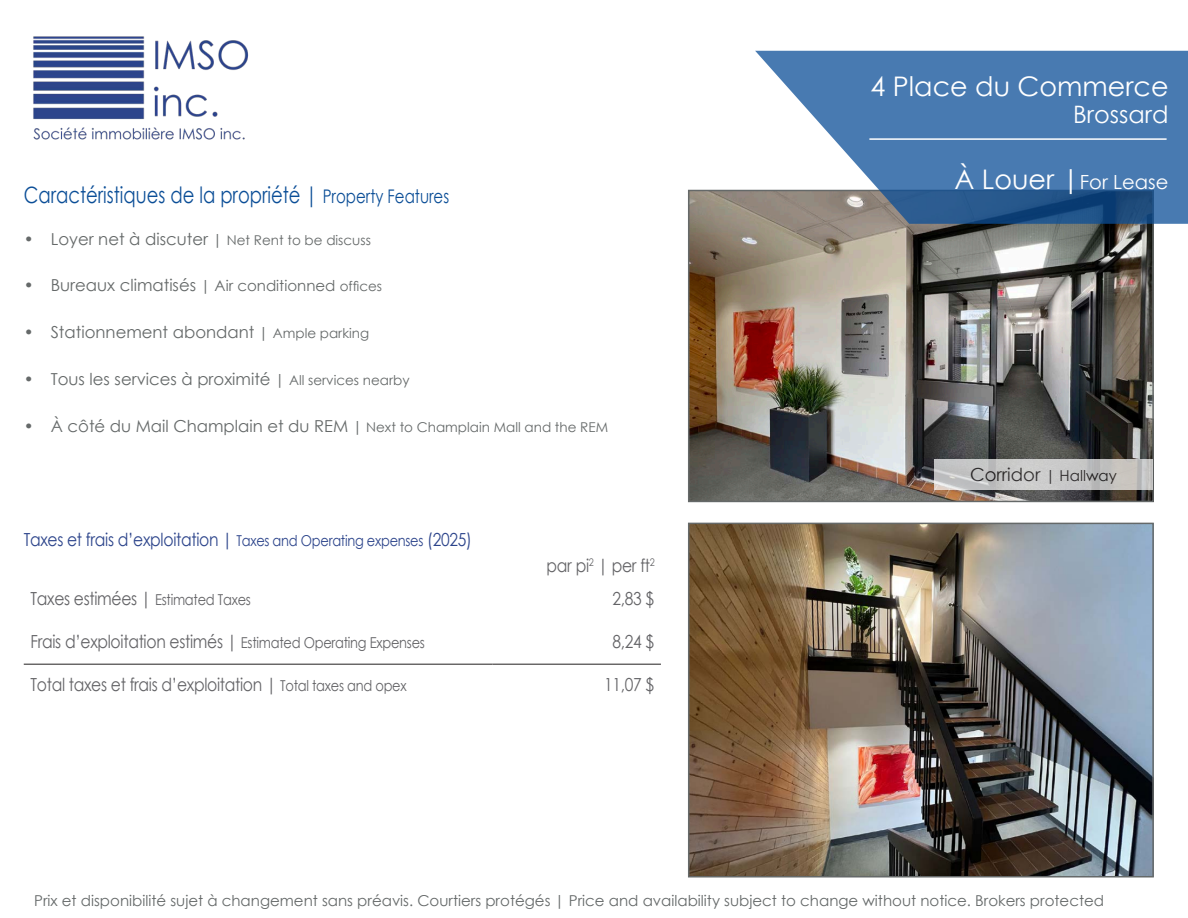
<style>
.page{position:relative;width:1188px;height:918px;background:#fff}
.page>*{position:absolute;margin:0;border:0;box-sizing:border-box;transform-origin:0 0}
.t1{font:27px "Century Gothic";color:#fff}
.t2{font:24px "Century Gothic";color:#fff}
.t3{font:22.5px "Century Gothic";color:#0b4e97;scale:.8 1}
.t4{font:19.5px "Century Gothic";color:#fff}
.Style_de_paragraphe_1{font:18px "Century Gothic";letter-spacing:-.02em;color:#636366;scale:.87 1}
.Style_de_paragraphe_1-2{font:18px "Century Gothic";letter-spacing:-.02em;color:#2c448b;scale:.87 1}
.t5{font:18px "Century Gothic";color:#231f20}
.t6{font:16.5px "Century Gothic";color:#656969}
.t7{font:15px "Century Gothic";color:#656969}
.s1{font-size:18.75px}
.s2{font-size:15px}
.s3{font-size:13.5px}
.s4{font-size:27px}
</style>
<div class="page">
<img style="left:33px;top:36px;width:216px;height:104px">
<img style="left:691px;top:193px;width:460px;height:306px">
<div style="left:688px;top:190px;width:466px;height:312px;border:2px solid #656969"></div>
<svg style="left:934px;top:459px;width:219px;height:30px;background:#c5c5c4"></svg>
<hr style="left:24px;top:664px;width:468px;height:1px;background:#231f20">
<hr style="left:492px;top:664px;width:169px;height:1px;background:#231f20">
<img style="left:691px;top:526px;width:460px;height:349px">
<div style="left:688px;top:523px;width:466px;height:355px;border:2px solid #656969"></div>
<svg style="left:755px;top:51px;width:433px;height:173px;background:#5d85b1"></svg>
<hr style="left:869px;top:138px;width:298px;height:2px;background:#fff">
<p class="t3" style="left:24px;top:179px;width:533px">Caractéristiques de la propriété | <span class="s1">Property Features</span></p>
<p class="t6" style="left:24px;top:227px;width:349px">• Loyer net à discuter <span class="s2">|</span> <span class="s3">Net Rent to be discuss</span></p>
<p class="t6" style="left:24px;top:274px;width:360px">• Bureaux climatisés <span class="s2">| Air conditionned</span> <span class="s3">offices</span></p>
<p class="t6" style="left:24px;top:321px;width:347px">• Stationnement abondant <span class="s2">|</span> <span class="s3">Ample parking</span></p>
<p class="t6" style="left:24px;top:368px;width:387px">• Tous les services à proximité <span class="s2">|</span> <span class="s3">All services nearby</span></p>
<p class="t6" style="left:24px;top:414px;width:586px">• À côté du Mail Champlain et du REM <span class="s2">|</span> <span class="s3">Next to Champlain Mall and the REM</span></p>
<p class="Style_de_paragraphe_1-2" style="left:24px;top:527px;width:516px">Taxes et frais d’exploitation | <span class="s2">Taxes and Operating expenses</span> (2025)</p>
<p class="Style_de_paragraphe_1" style="left:547px;top:553px;width:126px">par pi<sup>2</sup> | per ft<sup>2</sup></p>
<p class="Style_de_paragraphe_1" style="left:31px;top:586px;width:255px">Taxes estimées | <span class="s2">Estimated Taxes</span></p>
<p class="Style_de_paragraphe_1" style="left:613px;top:586px;width:49px">2,83 $</p>
<p class="Style_de_paragraphe_1" style="left:31px;top:629px;width:455px">Frais d’exploitation estimés | <span class="s2">Estimated Operating Expenses</span></p>
<p class="Style_de_paragraphe_1" style="left:613px;top:629px;width:49px">8,24 $</p>
<p class="Style_de_paragraphe_1" style="left:31px;top:672px;width:434px">Total taxes et frais d’exploitation | <span class="s2">Total taxes and opex</span></p>
<p class="Style_de_paragraphe_1" style="left:604px;top:672px;width:59px">11,07 $</p>
<h1 class="t1" style="left:870px;top:67px;width:300px">4 Place du Commerce</h1>
<h2 class="t2" style="left:1073px;top:98px;width:97px">Brossard</h2>
<p class="t4" style="left:955px;top:168px;width:216px"><span class="s4">À Louer |</span>For Lease</p>
<p class="t5" style="left:970px;top:462px;width:148px">Corridor <span class="s2">| Hallway</span></p>
<p class="t7" style="left:34px;top:890px;width:1072px">Prix et disponibilité sujet à changement sans préavis. Courtiers protégés | Price and availability subject to change without notice. Brokers protected</p>
</div>
